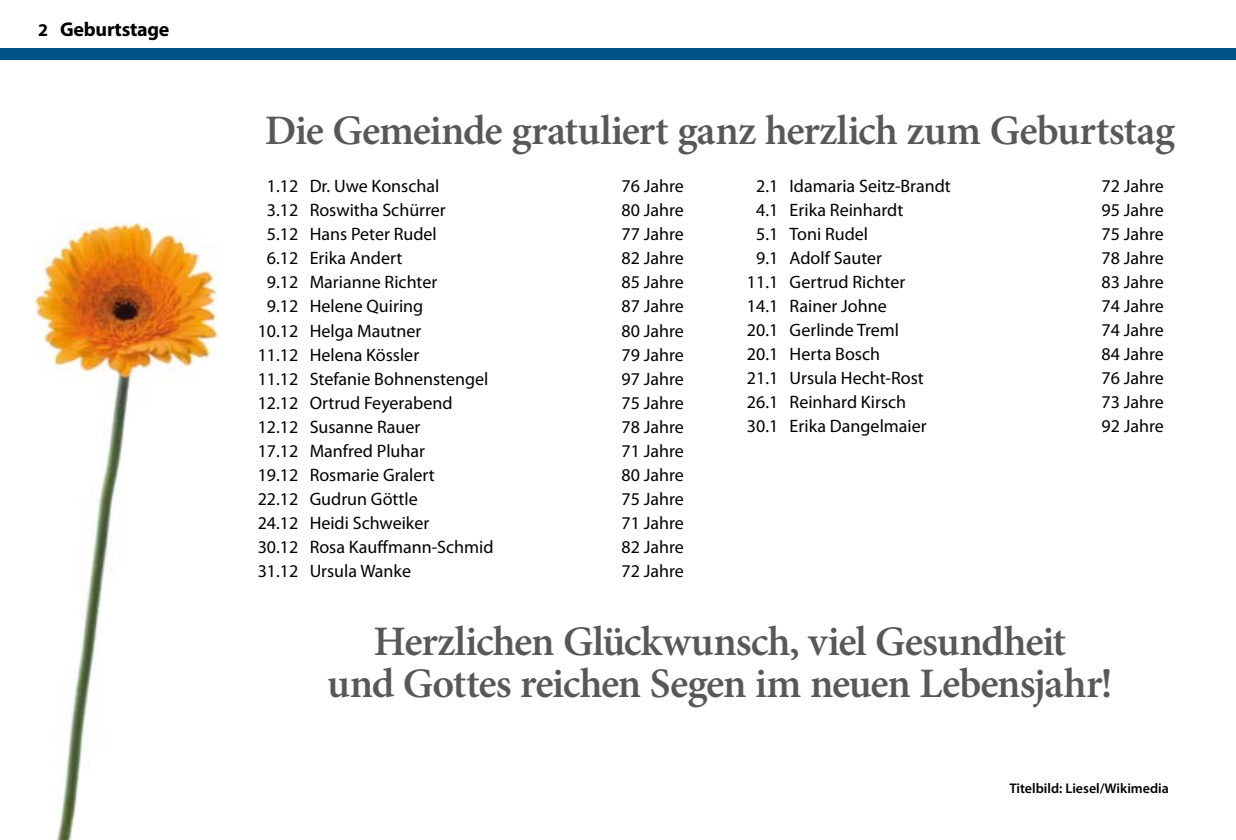
<style>
.page{position:relative;width:1236px;height:840px;background:#fff}
.page>*{position:absolute;margin:0;border:0;box-sizing:border-box;transform-origin:0 0}
.t1{font:600 42px/42px "Minion Pro";letter-spacing:-.025em;color:#58585a;text-align:center}
.t2{font:700 20px "Myriad Pro";letter-spacing:-.01em;color:#000}
.t3{font:18px "Myriad Pro";color:#000}
.t4{font:600 14px "Myriad Pro";color:#000}
.s1{font-size:18px}
</style>
<div class="page">
<div style="left:0;top:48px;width:1236px;height:12px;background:#005388"></div>
<img style="left:33px;top:222px;width:185px;height:618px">
<p class="t2" style="left:38px;top:16px;width:133px"><span class="s1">2</span> Geburtstage</p>
<h1 class="t1" style="left:265px;top:109px;width:912px">Die Gemeinde gratuliert ganz herzlich zum Geburtstag</h1>
<p class="t3" style="left:267px;top:175px;width:174px">1.12 Dr. Uwe Konschal</p>
<p class="t3" style="left:622px;top:175px;width:64px">76 Jahre</p>
<p class="t3" style="left:267px;top:199px;width:180px">3.12 Roswitha Schürrer</p>
<p class="t3" style="left:622px;top:199px;width:64px">80 Jahre</p>
<p class="t3" style="left:267px;top:223px;width:171px">5.12 Hans Peter Rudel</p>
<p class="t3" style="left:622px;top:223px;width:64px">77 Jahre</p>
<p class="t3" style="left:267px;top:247px;width:137px">6.12 Erika Andert</p>
<p class="t3" style="left:622px;top:247px;width:64px">82 Jahre</p>
<p class="t3" style="left:267px;top:271px;width:172px">9.12 Marianne Richter</p>
<p class="t3" style="left:622px;top:271px;width:64px">85 Jahre</p>
<p class="t3" style="left:267px;top:295px;width:158px">9.12 Helene Quiring</p>
<p class="t3" style="left:622px;top:295px;width:64px">87 Jahre</p>
<p class="t3" style="left:258px;top:320px;width:165px">10.12 Helga Mautner</p>
<p class="t3" style="left:622px;top:320px;width:64px">80 Jahre</p>
<p class="t3" style="left:258px;top:344px;width:163px">11.12 Helena Kössler</p>
<p class="t3" style="left:622px;top:344px;width:64px">79 Jahre</p>
<p class="t3" style="left:258px;top:368px;width:232px">11.12 Stefanie Bohnenstengel</p>
<p class="t3" style="left:622px;top:368px;width:64px">97 Jahre</p>
<p class="t3" style="left:258px;top:392px;width:196px">12.12 Ortrud Feyerabend</p>
<p class="t3" style="left:622px;top:392px;width:64px">75 Jahre</p>
<p class="t3" style="left:258px;top:416px;width:164px">12.12 Susanne Rauer</p>
<p class="t3" style="left:622px;top:416px;width:64px">78 Jahre</p>
<p class="t3" style="left:258px;top:440px;width:169px">17.12 Manfred Pluhar</p>
<p class="t3" style="left:622px;top:440px;width:64px">71 Jahre</p>
<p class="t3" style="left:258px;top:464px;width:179px">19.12 Rosmarie Gralert</p>
<p class="t3" style="left:622px;top:464px;width:64px">80 Jahre</p>
<p class="t3" style="left:258px;top:488px;width:162px">22.12 Gudrun Göttle</p>
<p class="t3" style="left:622px;top:488px;width:64px">75 Jahre</p>
<p class="t3" style="left:258px;top:512px;width:173px">24.12 Heidi Schweiker</p>
<p class="t3" style="left:622px;top:512px;width:64px">71 Jahre</p>
<p class="t3" style="left:258px;top:536px;width:237px">30.12 Rosa Kauffmann-Schmid</p>
<p class="t3" style="left:622px;top:536px;width:64px">82 Jahre</p>
<p class="t3" style="left:258px;top:560px;width:155px">31.12 Ursula Wanke</p>
<p class="t3" style="left:622px;top:560px;width:64px">72 Jahre</p>
<p class="t3" style="left:756px;top:175px;width:196px">2.1 Idamaria Seitz-Brandt</p>
<p class="t3" style="left:1102px;top:175px;width:64px">72 Jahre</p>
<p class="t3" style="left:756px;top:199px;width:149px">4.1 Erika Reinhardt</p>
<p class="t3" style="left:1102px;top:199px;width:64px">95 Jahre</p>
<p class="t3" style="left:756px;top:223px;width:114px">5.1 Toni Rudel</p>
<p class="t3" style="left:1102px;top:223px;width:64px">75 Jahre</p>
<p class="t3" style="left:756px;top:247px;width:127px">9.1 Adolf Sauter</p>
<p class="t3" style="left:1102px;top:247px;width:64px">78 Jahre</p>
<p class="t3" style="left:747px;top:271px;width:160px">11.1 Gertrud Richter</p>
<p class="t3" style="left:1102px;top:271px;width:64px">83 Jahre</p>
<p class="t3" style="left:747px;top:295px;width:141px">14.1 Rainer Johne</p>
<p class="t3" style="left:1102px;top:295px;width:64px">74 Jahre</p>
<p class="t3" style="left:747px;top:319px;width:154px">20.1 Gerlinde Treml</p>
<p class="t3" style="left:1102px;top:319px;width:64px">74 Jahre</p>
<p class="t3" style="left:747px;top:343px;width:135px">20.1 Herta Bosch</p>
<p class="t3" style="left:1102px;top:343px;width:64px">84 Jahre</p>
<p class="t3" style="left:747px;top:367px;width:178px">21.1 Ursula Hecht-Rost</p>
<p class="t3" style="left:1102px;top:367px;width:64px">76 Jahre</p>
<p class="t3" style="left:747px;top:391px;width:161px">26.1 Reinhard Kirsch</p>
<p class="t3" style="left:1102px;top:391px;width:64px">73 Jahre</p>
<p class="t3" style="left:747px;top:415px;width:181px">30.1 Erika Dangelmaier</p>
<p class="t3" style="left:1102px;top:415px;width:64px">92 Jahre</p>
<h1 class="t1" style="left:327px;top:620px;width:787px">Herzlichen Glückwunsch, viel Gesundheit<br>und Gottes reichen Segen im neuen Lebensjahr!</h1>
<p class="t4" style="left:1009px;top:779px;width:161px">Titelbild: Liesel/Wikimedia</p>
</div>
